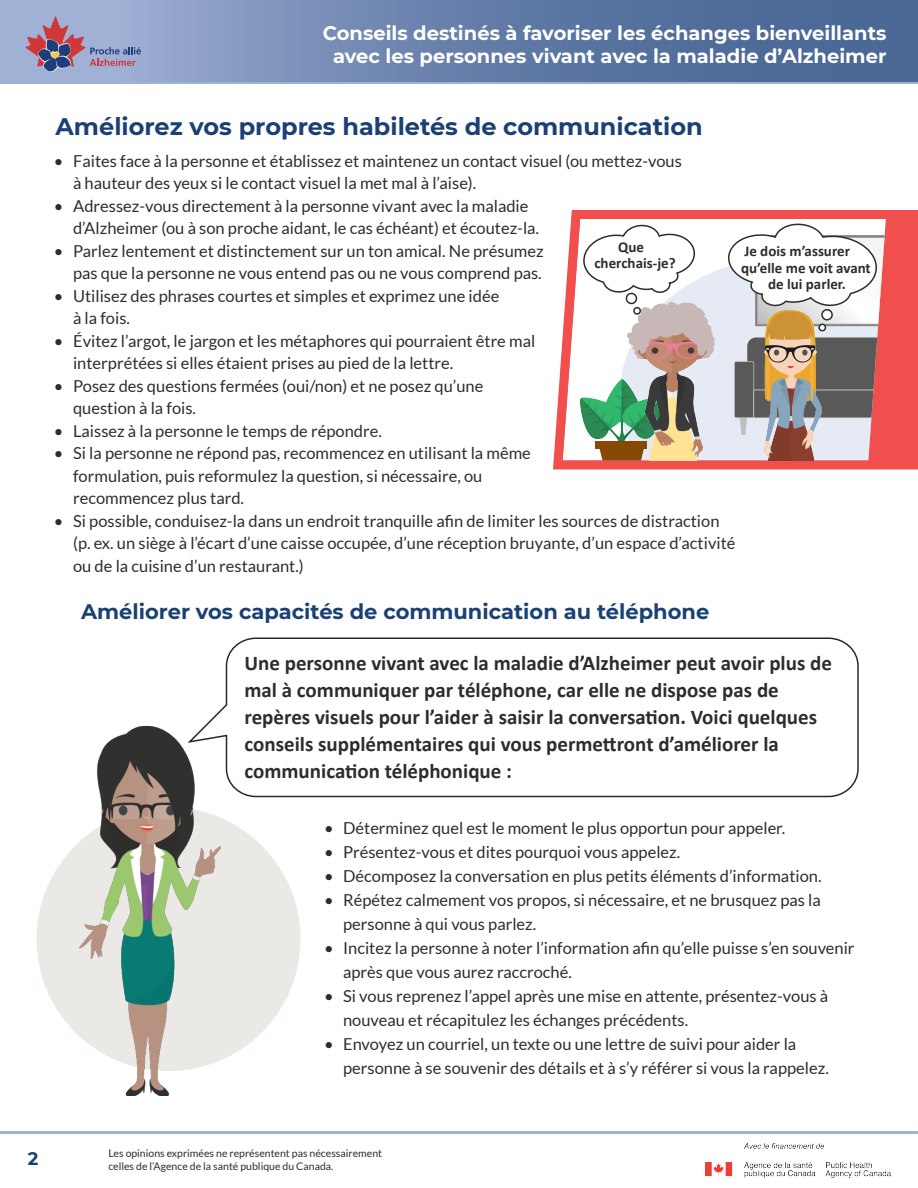
<style>
.page{position:relative;width:918px;height:1188px;background:#fff}
.page>*{position:absolute;margin:0;border:0;box-sizing:border-box;transform-origin:0 0}
.t1{font:700 24px "Montserrat";color:#1b4174}
.t2{font:700 21px/27px "Calibri";color:#2d2d2d}
.t3{font:700 21px "Montserrat";color:#1b4174}
.t4{font:700 19.5px/23.4px "Montserrat";color:#fff;text-align:center}
.t5{font:700 18px "Montserrat";color:#1b4174}
.t6{font:16.5px/22.5px "Lato";color:#2d2d2d}
.t7{font:700 15px/16.5px "Calibri";color:#2d2d2d;text-align:center}
.t8{font:10.5px/12.6px "Lato";color:#2d2d2d}
</style>
<div class="page">
<div style="left:37px;top:807px;width:264px;height:264px;background:#ebe9e6;border-radius:50%"></div>
<div style="left:0;top:0;width:918px;height:84px;background:linear-gradient(to right,#a1b0d5,#a1b0d5)"></div>
<div style="left:0;top:0;width:918px;height:81px;background:linear-gradient(to right,#a2b1d6,#3a5b8a)"></div>
<hr style="left:0;top:1131px;width:918px;height:3px;background:#a1b0d5">
<svg style="left:25px;top:17px;width:116px;height:55px;background:#9a8fb0"></svg>
<img style="left:80px;top:726px;width:141px;height:369px">
<svg style="left:185px;top:637px;width:674px;height:161px"></svg>
<svg style="left:553px;top:210px;width:365px;height:260px;background:#f16564"></svg>
<svg style="left:563px;top:219px;width:323px;height:241px"></svg>
<svg style="left:620px;top:256px;width:266px;height:204px;background:#e8e2ea"></svg>
<img style="left:581px;top:380px;width:47px;height:62px">
<svg style="left:599px;top:449px;width:29px;height:11px"></svg>
<div style="left:595px;top:441px;width:52px;height:8px;background:#864805"></div>
<svg style="left:734px;top:338px;width:152px;height:97px;background:#887576"></svg>
<img style="left:628px;top:302px;width:87px;height:158px">
<img style="left:764px;top:332px;width:58px;height:128px">
<svg style="left:583px;top:225px;width:113px;height:91px"></svg>
<svg style="left:727px;top:223px;width:159px;height:109px"></svg>
<img style="left:705px;top:1143px;width:186px;height:34px">
<p class="t4" style="left:323px;top:20px;width:565px">Conseils destinés à favoriser les échanges bienveillants avec les personnes vivant avec la maladie d’Alzheimer</p>
<h1 class="t1" style="left:56px;top:109px;width:649px">Améliorez vos propres habiletés de communication</h1>
<p class="t6" style="left:73px;top:149px;width:610px;text-indent:-19px">• Faites face à la personne et établissez et maintenez un contact visuel (ou mettez-vous à hauteur des yeux si le contact visuel la met mal à l’aise).</p>
<p class="t6" style="left:73px;top:194px;width:468px;text-indent:-19px">• Adressez-vous directement à la personne vivant avec la maladie d’Alzheimer (ou à son proche aidant, le cas échéant) et écoutez-la.</p>
<p class="t6" style="left:54px;top:239px;width:491px;text-align:right">• Parlez lentement et distinctement sur un ton amical. Ne présumez pas que la personne ne vous entend pas ou ne vous comprend pas.</p>
<p class="t6" style="left:73px;top:284px;width:428px;text-indent:-19px">• Utilisez des phrases courtes et simples et exprimez une idée à la fois.</p>
<p class="t6" style="left:73px;top:329px;width:464px;text-indent:-19px">• Évitez l’argot, le jargon et les métaphores qui pourraient être mal interprétées si elles étaient prises au pied de la lettre.</p>
<p class="t6" style="left:73px;top:374px;width:412px;text-indent:-19px">• Posez des questions fermées (oui/non) et ne posez qu’une question à la fois.</p>
<p class="t6" style="left:54px;top:419px;width:329px">• Laissez à la personne le temps de répondre.</p>
<p class="t6" style="left:73px;top:442px;width:459px;text-indent:-19px">• Si la personne ne répond pas, recommencez en utilisant la même formulation, puis reformulez la question, si nécessaire, ou recommencez plus tard.</p>
<p class="t6" style="left:73px;top:509px;width:664px;text-indent:-19px">• Si possible, conduisez-la dans un endroit tranquille afin de limiter les sources de distraction (p. ex. un siège à l’écart d’une caisse occupée, d’une réception bruyante, d’un espace d’activité ou de la cuisine d’un restaurant.)</p>
<p class="t7" style="left:594px;top:238px;width:83px">Que cherchais-je?</p>
<p class="t7" style="left:744px;top:242px;width:107px">Je dois m’assurer</p>
<p class="t7" style="left:741px;top:259px;width:131px">qu’elle me voit avant</p>
<p class="t7" style="left:768px;top:275px;width:79px">de lui parler.</p>
<p class="t3" style="left:81px;top:596px;width:630px">Améliorer vos capacités de communication au téléphone</p>
<p class="t2" style="left:244px;top:649px;width:589px">Une personne vivant avec la maladie d’Alzheimer peut avoir plus de mal à communiquer par téléphone, car elle ne dispose pas de repères visuels pour l’aider à saisir la conversation. Voici quelques conseils supplémentaires qui vous permettront d’améliorer la communication téléphonique :</p>
<p class="t6" style="left:324px;top:817px;width:463px">• Déterminez quel est le moment le plus opportun pour appeler.</p>
<p class="t6" style="left:324px;top:841px;width:358px">• Présentez-vous et dites pourquoi vous appelez.</p>
<p class="t6" style="left:324px;top:865px;width:499px">• Décomposez la conversation en plus petits éléments d’information.</p>
<p class="t6" style="left:343px;top:888px;width:479px;line-height:24px;text-indent:-19px">• Répétez calmement vos propos, si nécessaire, et ne brusquez pas la personne à qui vous parlez.</p>
<p class="t6" style="left:343px;top:936px;width:513px;line-height:24px;text-indent:-19px">• Incitez la personne à noter l’information afin qu’elle puisse s’en souvenir après que vous aurez raccroché.</p>
<p class="t6" style="left:343px;top:984px;width:487px;line-height:24px;text-indent:-19px">• Si vous reprenez l’appel après une mise en attente, présentez-vous à nouveau et récapitulez les échanges précédents.</p>
<p class="t6" style="left:343px;top:1032px;width:487px;line-height:24px;text-indent:-19px">• Envoyez un courriel, un texte ou une lettre de suivi pour aider la personne à se souvenir des détails et à s’y référer si vous la rappelez.</p>
<p class="t5" style="left:28px;top:1146px;width:12px">2</p>
<p class="t8" style="left:108px;top:1147px;width:275px">Les opinions exprimées ne représentent pas nécessairement celles de l’Agence de la santé publique du Canada.</p>
</div>
